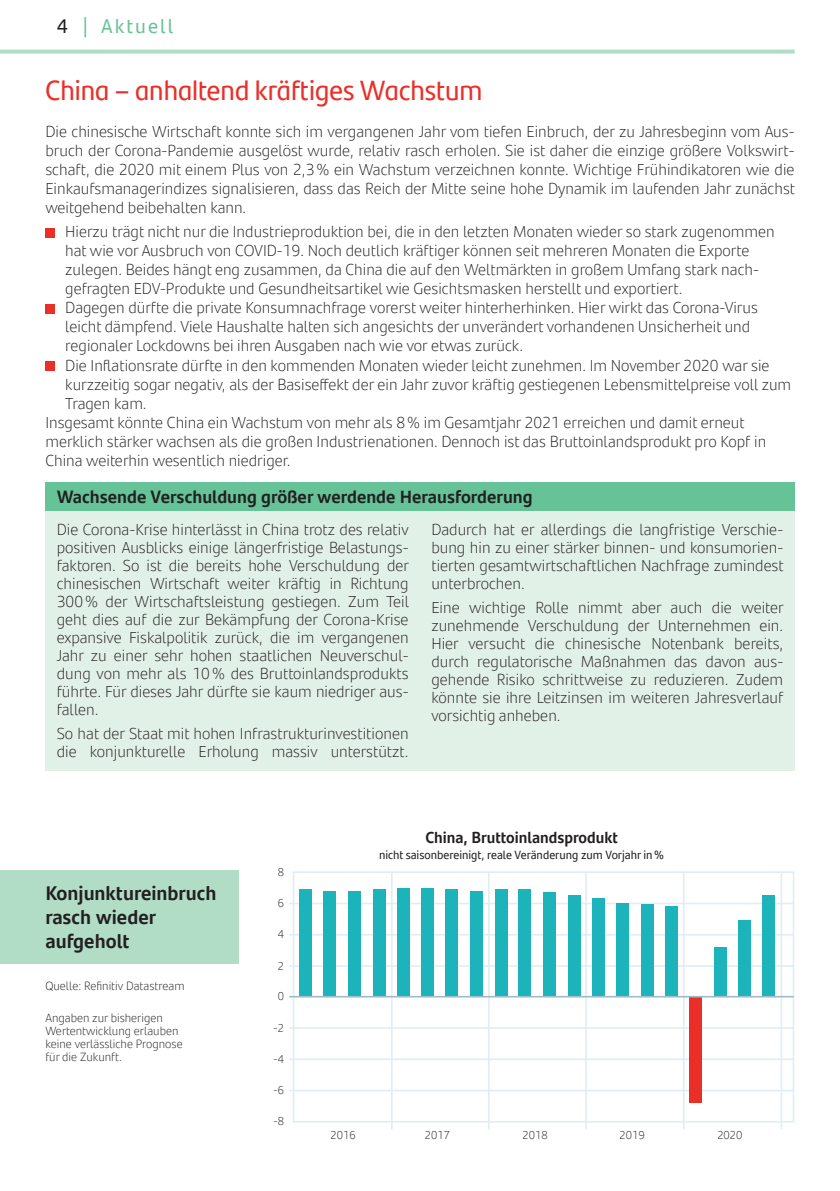
<style>
.page{position:relative;width:840px;height:1191px;background:#fff}
.page>*{position:absolute;margin:0;border:0;box-sizing:border-box;transform-origin:0 0}
.t1{font:28px "Santander Headline";color:#ea2f29}
.t2{font:700 20px/24px "Santander Text";color:#231f20}
.t3{font:20px "Santander Text";letter-spacing:.1em;color:#66c397}
.t4{font:700 18px "Santander Text";color:#231f20}
.t5{font:300 16px/18px "Santander Text";color:#231f20;text-align:justify}
.t6{font:700 16px "Santander Text";color:#231f20}
.t7{font:300 12px/13px "Santander Text";color:#231f20}
.t8{font:12px "Santander Text";color:#231f20}
.t9{font:300 11.4px "Santander Text";color:#231f20}
.s1{color:#231f20}
</style>
<div class="page">
<svg style="left:0;top:50px;width:794px;height:4px;background:#b9dfcb"></svg>
<div style="left:0;top:870px;width:238px;height:94px;background:#b1dcc5"></div>
<div style="left:45px;top:510px;width:749px;height:261px;background:#e2f1e8"></div>
<div style="left:45px;top:482px;width:749px;height:28px;background:#66c397"></div>
<div style="left:45px;top:227px;width:10px;height:10px;background:#ea2f29"></div>
<div style="left:45px;top:303px;width:10px;height:10px;background:#ea2f29"></div>
<div style="left:45px;top:360px;width:10px;height:10px;background:#ea2f29"></div>
<hr style="left:391px;top:872px;width:1px;height:257px;background:#e1edf6">
<hr style="left:487px;top:872px;width:2px;height:257px;background:#e1edf6">
<hr style="left:585px;top:872px;width:1px;height:257px;background:#e1edf6">
<hr style="left:682px;top:872px;width:2px;height:257px;background:#e1edf6">
<hr style="left:780px;top:872px;width:1px;height:257px;background:#e1edf6">
<hr style="left:289px;top:902px;width:504px;height:2px;background:#e1edf6">
<hr style="left:289px;top:934px;width:504px;height:1px;background:#e1edf6">
<hr style="left:289px;top:965px;width:504px;height:1px;background:#e1edf6">
<hr style="left:289px;top:1027px;width:504px;height:1px;background:#e1edf6">
<hr style="left:289px;top:1058px;width:504px;height:2px;background:#e1edf6">
<hr style="left:289px;top:1089px;width:504px;height:2px;background:#e1edf6">
<div style="left:299px;top:889px;width:13px;height:107px;background:#1cb3bb"></div>
<div style="left:323px;top:891px;width:13px;height:105px;background:#1cb3bb"></div>
<div style="left:348px;top:891px;width:12px;height:105px;background:#1cb3bb"></div>
<div style="left:372px;top:889px;width:13px;height:107px;background:#1cb3bb"></div>
<div style="left:397px;top:887px;width:13px;height:109px;background:#1cb3bb"></div>
<div style="left:421px;top:887px;width:12px;height:109px;background:#1cb3bb"></div>
<div style="left:445px;top:889px;width:12px;height:107px;background:#1cb3bb"></div>
<div style="left:469px;top:891px;width:13px;height:105px;background:#1cb3bb"></div>
<div style="left:494px;top:889px;width:13px;height:107px;background:#1cb3bb"></div>
<div style="left:518px;top:889px;width:12px;height:107px;background:#1cb3bb"></div>
<div style="left:542px;top:892px;width:13px;height:104px;background:#1cb3bb"></div>
<div style="left:567px;top:895px;width:13px;height:101px;background:#1cb3bb"></div>
<div style="left:592px;top:898px;width:12px;height:98px;background:#1cb3bb"></div>
<div style="left:615px;top:903px;width:13px;height:93px;background:#1cb3bb"></div>
<div style="left:640px;top:904px;width:13px;height:92px;background:#1cb3bb"></div>
<div style="left:665px;top:906px;width:12px;height:90px;background:#1cb3bb"></div>
<div style="left:689px;top:996px;width:12px;height:107px;background:#ea2f29"></div>
<div style="left:713px;top:947px;width:13px;height:49px;background:#1cb3bb"></div>
<div style="left:737px;top:920px;width:13px;height:76px;background:#1cb3bb"></div>
<div style="left:762px;top:895px;width:12px;height:101px;background:#1cb3bb"></div>
<div style="left:292px;top:871px;width:501px;height:251px;border:2px solid #e1edf6"></div>
<hr style="left:289px;top:996px;width:504px;height:1px;background:#9cbcce">
<p class="t3" style="left:57px;top:11px;width:118px"><span class="s1">4</span> | Aktuell</p>
<h1 class="t1" style="left:45px;top:69px;width:438px">China – anhaltend kräftiges Wachstum</h1>
<p class="t5" style="left:45px;top:121px;width:750px;line-height:19px">Die chinesische Wirtschaft konnte sich im vergangenen Jahr vom tiefen Einbruch, der zu Jahresbeginn vom Aus&shy;bruch der Corona-Pandemie ausgelöst wurde, relativ rasch erholen. Sie ist daher die einzige größere Volkswirt&shy;schaft, die 2020 mit einem Plus von 2,3% ein Wachstum verzeichnen konnte. Wichtige Frühindikatoren wie die Einkaufsmanagerindizes signalisieren, dass das Reich der Mitte seine hohe Dynamik im laufenden Jahr zunächst weitgehend beibehalten kann.</p>
<p class="t5" style="left:65px;top:222px;width:710px">Hierzu trägt nicht nur die Industrieproduktion bei, die in den letzten Monaten wieder so stark zugenommen</p>
<p class="t5" style="left:65px;top:241px;width:685px">hat wie vor Ausbruch von COVID-19. Noch deutlich kräftiger können seit mehreren Monaten die Exporte</p>
<p class="t5" style="left:65px;top:260px;width:694px">zulegen. Beides hängt eng zusammen, da China die auf den Weltmärkten in großem Umfang stark nach-</p>
<p class="t5" style="left:65px;top:279px;width:618px">gefragten EDV-Produkte und Gesundheitsartikel wie Gesichtsmasken herstellt und exportiert.</p>
<p class="t5" style="left:65px;top:298px;width:693px">Dagegen dürfte die private Konsumnachfrage vorerst weiter hinterherhinken. Hier wirkt das Corona-Virus</p>
<p class="t5" style="left:65px;top:317px;width:686px">leicht dämpfend. Viele Haushalte halten sich angesichts der unverändert vorhandenen Unsicherheit und</p>
<p class="t5" style="left:65px;top:336px;width:459px">regionaler Lockdowns bei ihren Ausgaben nach wie vor etwas zurück.</p>
<p class="t5" style="left:65px;top:355px;width:705px">Die Inflationsrate dürfte in den kommenden Monaten wieder leicht zunehmen. Im November 2020 war sie</p>
<p class="t5" style="left:65px;top:374px;width:727px">kurzzeitig sogar negativ, als der Basiseffekt der ein Jahr zuvor kräftig gestiegenen Lebensmittelpreise voll zum</p>
<p class="t5" style="left:65px;top:393px;width:83px">Tragen kam.</p>
<p class="t5" style="left:45px;top:412px;width:700px">Insgesamt könnte China ein Wachstum von mehr als 8% im Gesamtjahr 2021 erreichen und damit erneut</p>
<p class="t5" style="left:45px;top:431px;width:722px">merklich stärker wachsen als die großen Industrienationen. Dennoch ist das Bruttoinlandsprodukt pro Kopf in</p>
<p class="t5" style="left:45px;top:450px;width:246px">China weiterhin wesentlich niedriger.</p>
<p class="t4" style="left:57px;top:482px;width:477px">Wachsende Verschuldung größer werdende Herausforderung</p>
<p class="t5" style="left:57px;top:520px;width:353px">Die Corona-Krise hinterlässt in China trotz des relativ positiven Ausblicks einige längerfristige Belastungs&shy;faktoren. So ist die bereits hohe Verschuldung der chinesischen Wirtschaft weiter kräftig in Richtung 300% der Wirtschaftsleistung gestiegen. Zum Teil geht dies auf die zur Bekämpfung der Corona-Krise expansive Fiskalpolitik zurück, die im vergangenen Jahr zu einer sehr hohen staatlichen Neuverschul&shy;dung von mehr als 10% des Bruttoinlandsprodukts führte. Für dieses Jahr dürfte sie kaum niedriger aus&shy;fallen.</p>
<p class="t5" style="left:57px;top:723px;width:353px">So hat der Staat mit hohen Infrastrukturinvestitionen die konjunkturelle Erholung massiv unterstützt.</p>
<p class="t5" style="left:431px;top:520px;width:354px">Dadurch hat er allerdings die langfristige Verschie&shy;bung hin zu einer stärker binnen- und konsumorien&shy;tierten gesamtwirtschaftlichen Nachfrage zumindest unterbrochen.</p>
<p class="t5" style="left:431px;top:597px;width:353px">Eine wichtige Rolle nimmt aber auch die weiter zunehmende Verschuldung der Unternehmen ein.<br>Hier versucht die chinesische Notenbank bereits, durch regulatorische Maßnahmen das davon aus&shy;gehende Risiko schrittweise zu reduzieren. Zudem könnte sie ihre Leitzinsen im weiteren Jahresverlauf vorsichtig anheben.</p>
<p class="t2" style="left:45px;top:879px;width:172px">Konjunktureinbruch rasch wieder aufgeholt</p>
<p class="t7" style="left:45px;top:979px;width:141px">Quelle: Refinitiv Datastream</p>
<p class="t7" style="left:45px;top:1010px;width:139px">Angaben zur bisherigen<br>Wertentwicklung erlauben keine verlässliche Prognose für die Zukunft.</p>
<p class="t9" style="left:278px;top:863px;width:8px">8</p>
<p class="t9" style="left:278px;top:894px;width:8px">6</p>
<p class="t9" style="left:278px;top:926px;width:8px">4</p>
<p class="t9" style="left:278px;top:957px;width:8px">2</p>
<p class="t9" style="left:278px;top:987px;width:8px">0</p>
<p class="t9" style="left:273px;top:1019px;width:12px">-2</p>
<p class="t9" style="left:273px;top:1050px;width:12px">-4</p>
<p class="t9" style="left:273px;top:1081px;width:12px">-6</p>
<p class="t9" style="left:273px;top:1113px;width:12px">-8</p>
<p class="t6" style="left:425px;top:825px;width:194px">China, Bruttoinlandsprodukt</p>
<p class="t8" style="left:379px;top:846px;width:286px">nicht saisonbereinigt, reale Veränderung zum Vorjahr in%</p>
<p class="t9" style="left:330px;top:1126px;width:27px">2016</p>
<p class="t9" style="left:424px;top:1126px;width:27px">2017</p>
<p class="t9" style="left:522px;top:1126px;width:27px">2018</p>
<p class="t9" style="left:619px;top:1126px;width:27px">2019</p>
<p class="t9" style="left:717px;top:1126px;width:27px">2020</p>
</div>
